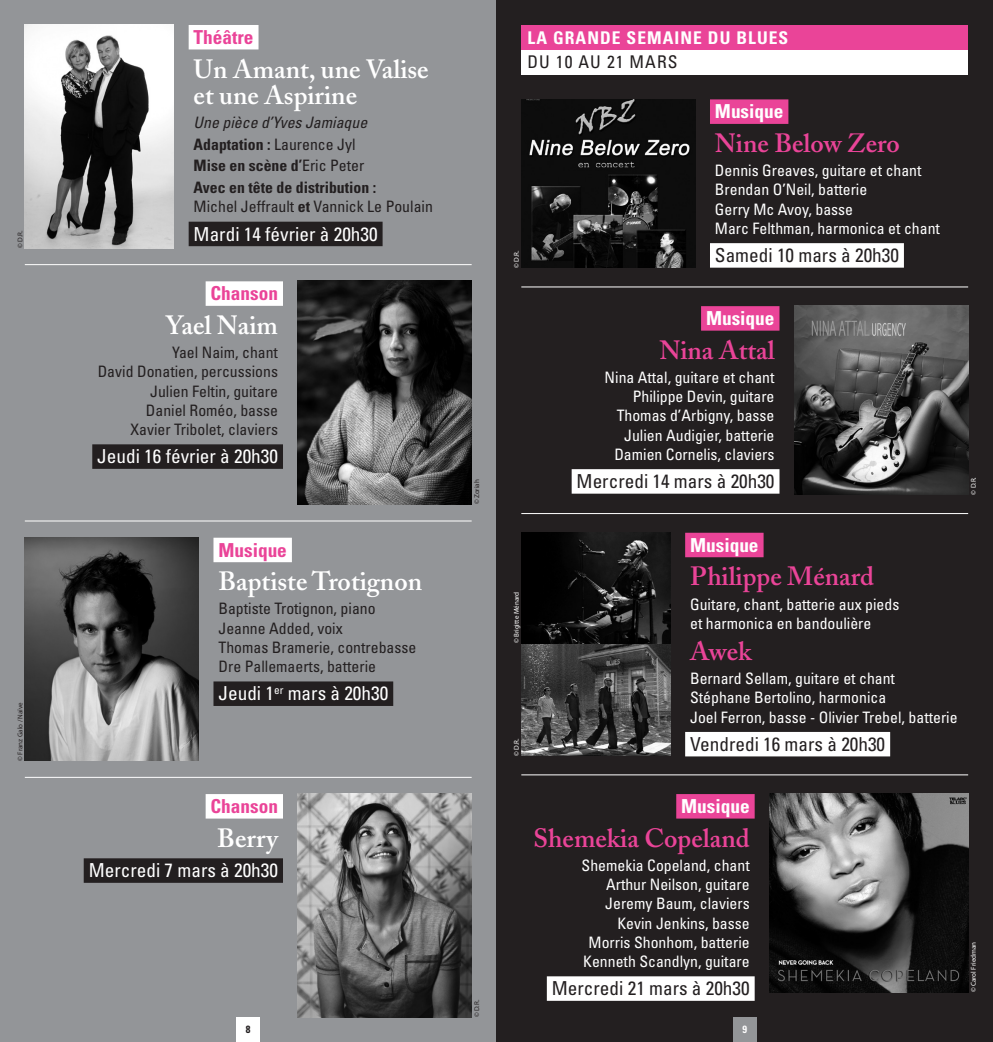
<style>
.page{position:relative;width:993px;height:1042px;background:#fff}
.page>*{position:absolute;margin:0;border:0;box-sizing:border-box;transform-origin:0 0}
.t1{font:600 26.25px/26.2px "Adobe Caslon";color:#fff}
.t2{font:600 26.25px "Adobe Caslon";color:#ea4498}
.t3{font:condensed 19.25px "Univers";color:#231f20}
.t4{font:condensed 19.25px "Univers";color:#fff}
.t5{font:700 condensed 19.25px "Univers";color:#ea4498}
.t6{font:700 condensed 19.25px "Univers";color:#fff}
.t7{font:700 condensed 17.5px "Univers";letter-spacing:.06em;color:#fff}
.t8{font:condensed 17.5px "Univers";letter-spacing:.06em;color:#231f20}
.t9{font:condensed 15.75px/19.2px "Univers";color:#fff}
.t10{font:condensed 15.75px/19.2px "Univers";color:#231f20}
.t11{font:700 condensed 15.75px/21.7px "Univers";color:#231f20}
.t12{font:700 condensed 10.5px "Univers";color:#231f20}
.t13{font:700 condensed 10.5px "Univers";color:#fff}
.t14{font:7px "Myriad Pro";color:#fff}
.t15{font:7px "Myriad Pro";color:#231f20}
.s1{font-weight:400;font-style:italic}
.s2{font-weight:400}
.s3{font-weight:700}
</style>
<div class="page">
<div style="left:0;top:0;width:496px;height:1042px;background:#939598"></div>
<div style="left:496px;top:0;width:496px;height:1042px;background:#231f20"></div>
<div style="left:189px;top:25px;width:69px;height:24px;background:#fff"></div>
<div style="left:189px;top:222px;width:193px;height:24px;background:#231f20"></div>
<div style="left:205px;top:794px;width:78px;height:24px;background:#fff"></div>
<div style="left:84px;top:858px;width:199px;height:25px;background:#231f20"></div>
<div style="left:213px;top:538px;width:79px;height:24px;background:#fff"></div>
<div style="left:213px;top:681px;width:180px;height:25px;background:#231f20"></div>
<div style="left:205px;top:281px;width:78px;height:25px;background:#fff"></div>
<div style="left:92px;top:444px;width:191px;height:25px;background:#231f20"></div>
<div style="left:237px;top:1017px;width:23px;height:25px;background:#fff"></div>
<div style="left:709px;top:99px;width:79px;height:25px;background:#ea4498"></div>
<div style="left:709px;top:243px;width:194px;height:25px;background:#fff"></div>
<div style="left:685px;top:533px;width:78px;height:24px;background:#ea4498"></div>
<div style="left:685px;top:732px;width:204px;height:24px;background:#fff"></div>
<div style="left:700px;top:306px;width:79px;height:25px;background:#ea4498"></div>
<div style="left:571px;top:469px;width:208px;height:25px;background:#fff"></div>
<div style="left:676px;top:794px;width:78px;height:24px;background:#ea4498"></div>
<div style="left:546px;top:976px;width:208px;height:25px;background:#fff"></div>
<div style="left:733px;top:1017px;width:23px;height:25px;background:#939598"></div>
<div style="left:521px;top:50px;width:446px;height:24px;background:#fff"></div>
<div style="left:521px;top:25px;width:446px;height:25px;background:#ea4498"></div>
<img style="left:25px;top:25px;width:149px;height:223px">
<img style="left:25px;top:537px;width:173px;height:224px">
<img style="left:298px;top:281px;width:173px;height:223px">
<img style="left:298px;top:794px;width:173px;height:223px">
<img style="left:521px;top:99px;width:173px;height:169px">
<img style="left:521px;top:532px;width:149px;height:224px">
<img style="left:794px;top:306px;width:173px;height:188px">
<img style="left:769px;top:794px;width:198px;height:198px">
<hr style="left:25px;top:264px;width:446px;height:1px;background:#fff">
<hr style="left:25px;top:520px;width:446px;height:1px;background:#fff">
<hr style="left:25px;top:777px;width:446px;height:1px;background:#fff">
<hr style="left:521px;top:286px;width:446px;height:1px;background:#fff">
<hr style="left:521px;top:513px;width:446px;height:1px;background:#fff">
<hr style="left:521px;top:774px;width:446px;height:1px;background:#fff">
<p class="t15" style="left:16px;top:248px;width:19px;rotate:-90deg">© D.R.</p>
<p class="t15" style="left:16px;top:761px;width:60px;rotate:-90deg">© Franz Galo / Naïve</p>
<p class="t5" style="left:193px;top:25px;width:61px">Théâtre</p>
<h1 class="t1" style="left:193px;top:56px;width:236px">Un Amant, une Valise et une Aspirine</h1>
<p class="t11" style="left:193px;top:111px;width:184px"><span class="s1">Une pièce d’Yves Jamiaque<br></span>Adaptation : <span class="s2">Laurence Jyl<br></span>Mise en scène d’<span class="s2">Eric Peter<br></span>Avec en tête de distribution :</p>
<p class="t10" style="left:193px;top:197px;width:241px">Michel Jeffrault <span class="s3">et</span> Vannick Le Poulain</p>
<p class="t4" style="left:193px;top:221px;width:185px">M ardi 14 février à 20h30</p>
<p class="t5" style="left:210px;top:281px;width:69px">Chanson</p>
<h1 class="t1" style="left:165px;top:312px;width:114px">Yael Naim</h1>
<p class="t10" style="left:98px;top:343px;width:182px;text-align:right">Yael Naim, chant<br>David Donatien, percussions<br>Julien Feltin, guitare<br>Daniel Roméo, basse<br>Xavier Tribolet, claviers</p>
<p class="t4" style="left:97px;top:444px;width:182px">Jeudi 16 février à 20h30</p>
<p class="t5" style="left:218px;top:538px;width:70px">Musique</p>
<h1 class="t1" style="left:218px;top:568px;width:205px">Baptiste Trotignon</h1>
<p class="t10" style="left:218px;top:599px;width:199px">Baptiste Trotignon, piano<br>Jeanne Added, voix<br>Thomas Bramerie, contrebasse<br>D re Pallemaerts, batterie</p>
<p class="t4" style="left:218px;top:681px;width:171px">Jeudi 1<sup>er</sup> mars à 20h30</p>
<p class="t5" style="left:210px;top:794px;width:69px">Chanson</p>
<h1 class="t1" style="left:217px;top:825px;width:62px">Berry</h1>
<p class="t4" style="left:89px;top:858px;width:191px">M ercredi 7 mars à 20h30</p>
<p class="t12" style="left:246px;top:1022px;width:6px">8</p>
<p class="t15" style="left:472px;top:504px;width:27px;rotate:-90deg">© Zoriah</p>
<p class="t15" style="left:472px;top:1017px;width:19px;rotate:-90deg">© D.R.</p>
<p class="t7" style="left:527px;top:27px;width:260px">La grande semaine du blues</p>
<p class="t8" style="left:527px;top:51px;width:151px">du 10 au 21 mars</p>
<p class="t14" style="left:512px;top:268px;width:19px;rotate:-90deg">© D.R.</p>
<p class="t6" style="left:714px;top:100px;width:70px">Musique</p>
<h1 class="t2" style="left:714px;top:127px;width:186px">Nine Below Zero</h1>
<p class="t9" style="left:714px;top:161px;width:226px">Dennis Greaves, guitare et chant<br>Brendan O’Neil, batterie<br>Gerry M c Avoy, basse<br>Marc Felthman, harmonica et chant</p>
<p class="t3" style="left:714px;top:243px;width:185px">Samedi 10 mars à 20h30</p>
<p class="t6" style="left:705px;top:306px;width:70px">Musique</p>
<h1 class="t2" style="left:659px;top:334px;width:116px">Nina Attal</h1>
<p class="t9" style="left:604px;top:367px;width:171px;text-align:right">Nina Attal, guitare et chant<br>Philippe Devin, guitare<br>Thomas d’Arbigny, basse<br>Julien Audigier, batterie<br>Damien Cornelis, claviers</p>
<p class="t3" style="left:576px;top:469px;width:199px">Mercredi 14 mars à 20h30</p>
<p class="t14" style="left:968px;top:494px;width:19px;rotate:-90deg">© D.R.</p>
<p class="t14" style="left:512px;top:643px;width:53px;rotate:-90deg">© Brigitte Ménard</p>
<p class="t14" style="left:512px;top:756px;width:19px;rotate:-90deg">© D.R.</p>
<p class="t6" style="left:690px;top:533px;width:70px">Musique</p>
<h1 class="t2" style="left:690px;top:560px;width:185px">Philippe Ménard</h1>
<p class="t9" style="left:690px;top:594px;width:211px">Guitare, chant, batterie aux pieds et harmonica en bandoulière</p>
<h1 class="t2" style="left:690px;top:635px;width:63px">Awek</h1>
<p class="t9" style="left:690px;top:669px;width:269px">Bernard Sellam, guitare et chant<br>Stéphane Bertolino, harmonica<br>Joel Ferron, basse - Olivier Trebel, batterie</p>
<p class="t3" style="left:690px;top:732px;width:196px">Vendredi 16 mars à 20h30</p>
<p class="t6" style="left:681px;top:794px;width:70px">Musique</p>
<h1 class="t2" style="left:533px;top:822px;width:218px">Shemekia Copeland</h1>
<p class="t9" style="left:581px;top:855px;width:170px;text-align:right">Shemekia Copeland, chant<br>Arthur N eilson, guitare<br>Jeremy Baum, claviers<br>Kevin Jenkins, basse<br>Morris Shonhom, batterie<br>Kenneth Scandlyn, guitare</p>
<p class="t3" style="left:551px;top:976px;width:199px">Mercredi 21 mars à 20h30</p>
<p class="t13" style="left:742px;top:1022px;width:6px">9</p>
<p class="t14" style="left:968px;top:992px;width:52px;rotate:-90deg">© Carol Friedman</p>
</div>
